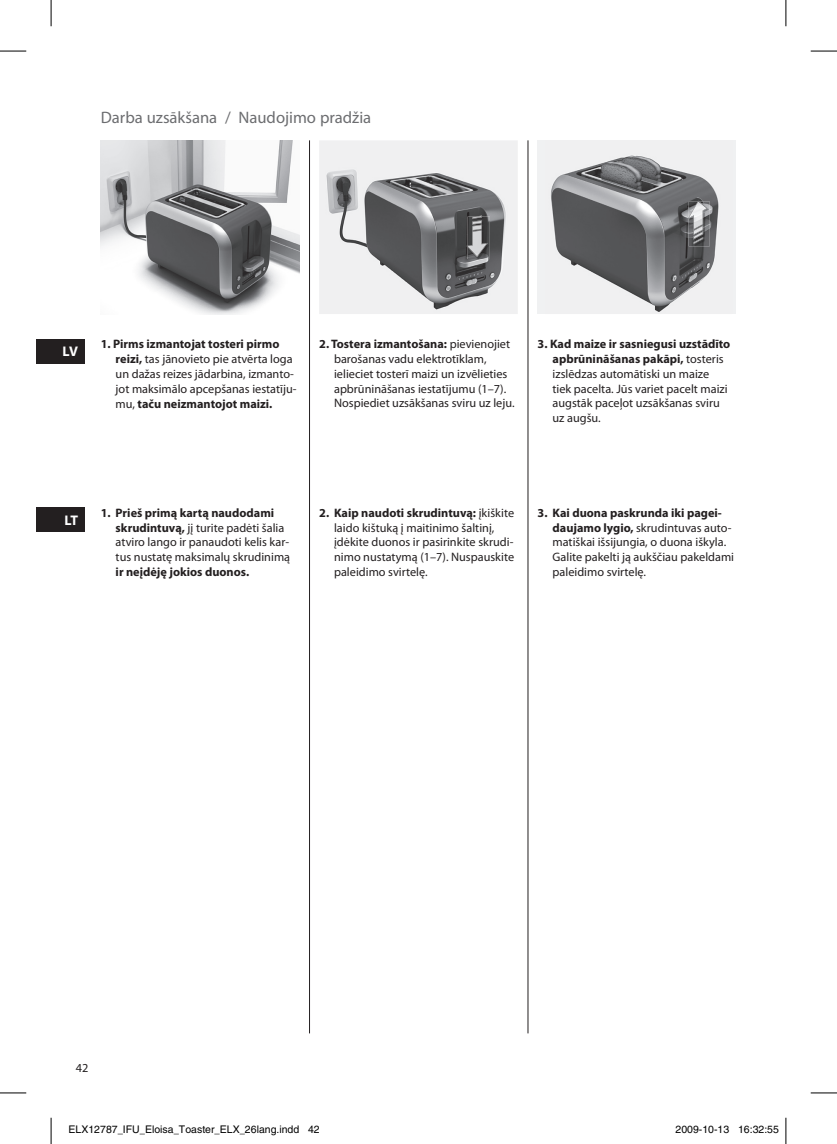
<style>
.page{position:relative;width:837px;height:1144px;background:#fff}
.page>*{position:absolute;margin:0;border:0;box-sizing:border-box;transform-origin:0 0}
.t1{font:16.62px "Myriad Pro";color:#6c6d70}
.t2{font:700 14px "Myriad Pro";color:#fff}
.t3{font:12.25px/14.9px "Myriad Pro";color:#231f20}
.t4{font:700 12.25px "Myriad Pro";color:#231f20}
.t5{font:10.5px "Helvetica";color:#000}
.s1{font-weight:700}
</style>
<div class="page">
<hr style="left:309px;top:140px;width:1px;height:893px;background:#231f20">
<hr style="left:527px;top:140px;width:1px;height:893px;background:#231f20">
<img style="left:101px;top:140px;width:198px;height:174px">
<img style="left:319px;top:141px;width:198px;height:173px">
<img style="left:467px;top:217px;width:22px;height:42px">
<img style="left:466px;top:216px;width:21px;height:41px">
<div style="left:537px;top:140px;width:199px;height:174px;background:#f0f1f2"></div>
<img style="left:551px;top:155px;width:168px;height:157px">
<img style="left:688px;top:201px;width:21px;height:45px">
<img style="left:687px;top:201px;width:20px;height:43px">
<div style="left:36px;top:339px;width:49px;height:25px;background:#231f20"></div>
<div style="left:36px;top:507px;width:49px;height:25px;background:#231f20"></div>
<svg style="left:0;top:51px;width:26px;height:1px"></svg>
<svg style="left:810px;top:51px;width:26px;height:1px"></svg>
<svg style="left:0;top:1092px;width:26px;height:1px"></svg>
<svg style="left:810px;top:1092px;width:26px;height:1px"></svg>
<svg style="left:51px;top:0;width:1px;height:26px"></svg>
<svg style="left:51px;top:1118px;width:1px;height:26px"></svg>
<svg style="left:785px;top:0;width:1px;height:26px"></svg>
<svg style="left:785px;top:1118px;width:1px;height:26px"></svg>
<h1 class="t1" style="left:101px;top:107px;width:272px">Darba uzsākšana / Naudojimo pradžia</h1>
<p class="t2" style="left:63px;top:343px;width:17px">LV</p>
<p class="t3" style="left:116px;top:336px;width:182px;text-indent:-15px"><span class="s1">1. Pirms izmantojat tosteri pirmo reizi,</span> tas jānovieto pie atvērta loga un dažas reizes jādarbina, izmanto&shy;jot maksimālo apcepšanas iestatīju&shy;mu, <span class="s1">taču neizmantojot maizi.</span></p>
<p class="t3" style="left:334px;top:336px;width:182px;text-indent:-15px"><span class="s1">2. Tostera izmantošana:</span> pievienojiet barošanas vadu elektrotīklam, ielieciet tosterī maizi un izvēlieties apbrūnināšanas iestatījumu (1–7).<br>Nospiediet uzsākšanas sviru uz leju.</p>
<p class="t3" style="left:552px;top:336px;width:179px;text-indent:-15px"><span class="s1">3. Kad maize ir sasniegusi uzstādīto apbrūnināšanas pakāpi,</span> tosteris izslēdzas automātiski un maize tiek pacelta. Jūs variet pacelt maizi augstāk paceļot uzsākšanas sviru uz augšu.</p>
<p class="t2" style="left:64px;top:511px;width:15px">LT</p>
<p class="t3" style="left:116px;top:505px;width:176px;text-indent:-15px"><span class="s1">1. Prieš primą kartą naudodami skrudintuvą,</span> jį turite padėti šalia atviro lango ir panaudoti kelis kar&shy;tus nustatę maksimalų skrudinimą</p>
<p class="t4" style="left:116px;top:564px;width:135px">ir neįdėję jokios duonos.</p>
<p class="t3" style="left:334px;top:505px;width:182px;text-indent:-15px"><span class="s1">2. Kaip naudoti skrudintuvą:</span> įkiškite laido kištuką į maitinimo šaltinį, įdėkite duonos ir pasirinkite skrudi&shy;nimo nustatymą (1–7). Nuspauskite paleidimo svirtelę.</p>
<p class="t3" style="left:552px;top:505px;width:183px;text-indent:-15px"><span class="s1">3. Kai duona paskrunda iki pagei&shy;daujamo lygio,</span> skrudintuvas auto&shy;matiškai išsijungia, o duona iškyla.<br>Galite pakelti ją aukščiau pakeldami paleidimo svirtelę.</p>
<p class="t3" style="left:76px;top:1060px;width:14px">42</p>
<p class="t5" style="left:69px;top:1124px;width:252px">ELX12787_IFU_Eloisa_Toaster_ELX_26lang.indd 42</p>
<p class="t5" style="left:675px;top:1124px;width:105px">2009-10-13 16:32:55</p>
</div>
